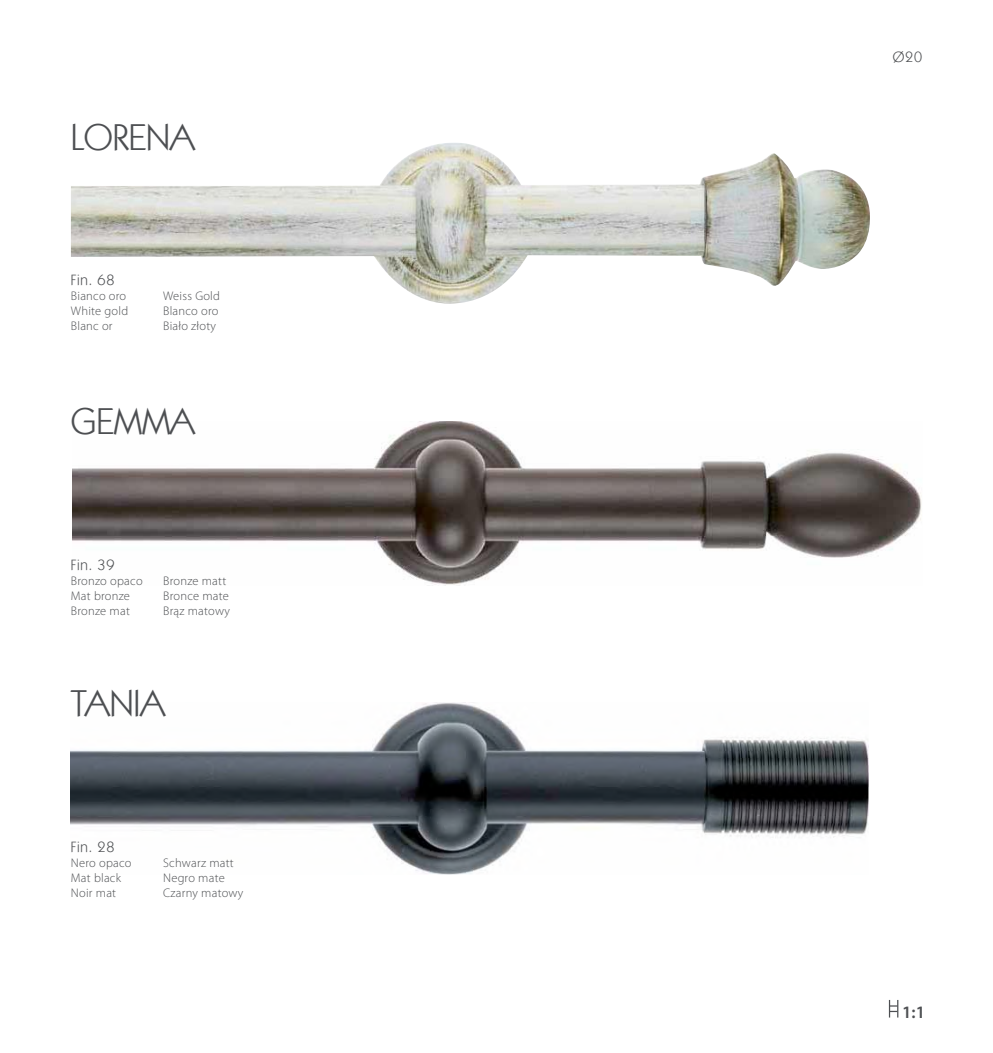
<style>
.page{position:relative;width:993px;height:1053px;background:#fff}
.page>*{position:absolute;margin:0;border:0;box-sizing:border-box;transform-origin:0 0}
.t1{font:37.5px "Kabel IT Cby BT";color:#4d4f52}
.t2{font:600 17.5px "Myriad Pro";color:#4d4f52}
.t3{font:15px "Kabel IT Cby BT";letter-spacing:.05em;color:#4d4f52}
.t4{font:300 12.5px/15px "Myriad Pro";letter-spacing:.02em;color:#4d4f52}
</style>
<div class="page">
<img style="left:71px;top:143px;width:799px;height:161px">
<img style="left:72px;top:421px;width:849px;height:164px">
<img style="left:71px;top:702px;width:797px;height:172px">
<svg style="left:888px;top:1000px;width:10px;height:17px"></svg>
<h1 class="t1" style="left:71px;top:114px;width:125px">LORENA</h1>
<p class="t3" style="left:71px;top:271px;width:45px">Fin. 68</p>
<p class="t4" style="left:71px;top:288px;width:59px">Bianco oro<br>White gold<br>Blanc or</p>
<p class="t4" style="left:163px;top:288px;width:58px;text-align:justify">Weiss Gold Blanco oro Biało złoty</p>
<h1 class="t1" style="left:71px;top:398px;width:125px">GEMMA</h1>
<p class="t3" style="left:71px;top:555px;width:45px">Fin. 39</p>
<p class="t4" style="left:71px;top:573px;width:73px">Bronzo opaco<br>Mat bronze<br>Bronze mat</p>
<p class="t4" style="left:163px;top:573px;width:68px">Bronze matt<br>Bronce mate<br>Brąz matowy</p>
<h1 class="t1" style="left:71px;top:680px;width:96px">TANIA</h1>
<p class="t3" style="left:71px;top:837px;width:45px">Fin. 28</p>
<p class="t4" style="left:71px;top:854px;width:62px">Nero opaco<br>Mat black<br>Noir mat</p>
<p class="t4" style="left:163px;top:854px;width:82px">Schwarz matt<br>Negro mate<br>Czarny matowy</p>
<p class="t3" style="left:892px;top:48px;width:31px">Ø20</p>
<h2 class="t2" style="left:901px;top:1000px;width:24px">1:1</h2>
</div>
